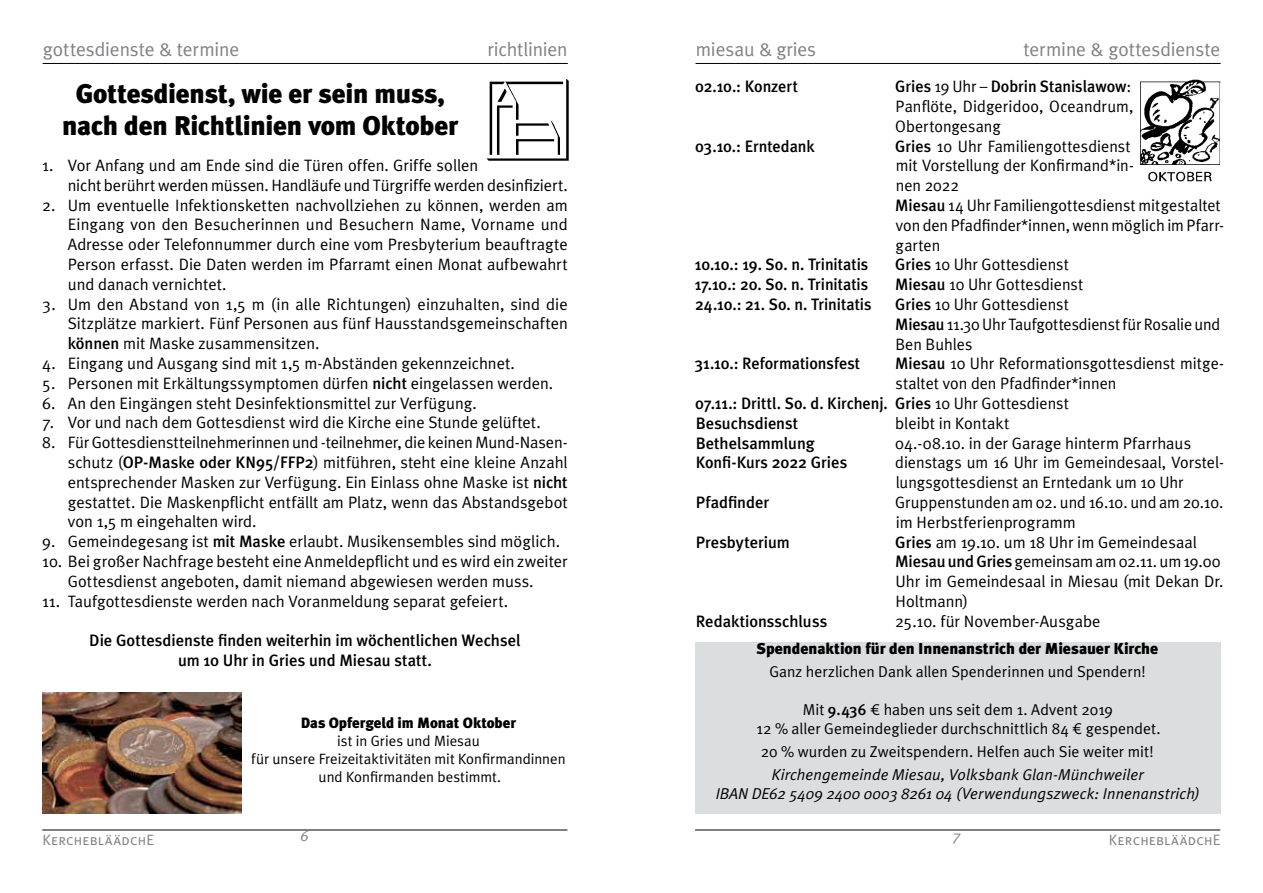
<style>
.page{position:relative;width:1263px;height:893px;background:#fff}
.page>*{position:absolute;margin:0;border:0;box-sizing:border-box;transform-origin:0 0}
.t1{font:900 27px/32.4px "Meta Plus";letter-spacing:-.01em;color:#000;text-align:center}
.t2{font:19.5px "Meta Plus Normal";letter-spacing:-.01em;color:#808285}
.t3{font:16.5px/19.8px "Meta Plus Normal";color:#000}
.t4{font:500 16.5px/19.8px "Meta Plus";letter-spacing:-.005em;color:#000}
.t5{font:15.75px/18.9px "Meta Plus Normal";color:#000;text-align:center}
.t6{font:italic 15.75px/18.9px "Meta Plus Normal";letter-spacing:.005em;color:#000;text-align:center}
.t7{font:900 15.75px "Meta Plus";color:#000}
.t8{font:15px "Meta Plus Normal Caps";letter-spacing:.015em;color:#808285}
.t9{font:italic 15px "Meta Plus Normal";color:#808285}
.t10{font:14.85px/17.9px "Meta Plus Normal";color:#000;text-align:center}
.t11{font:900 14.85px "Meta Plus";color:#000}
.s1{font-family:"Meta Plus Normal";font-weight:400}
.s2{font-family:"Meta Plus";font-weight:500}
.s3{font-family:"Meta Euro"}
</style>
<div class="page">
<hr style="left:42px;top:830px;width:525px;height:1px;background:#000">
<hr style="left:695px;top:830px;width:525px;height:1px;background:#000">
<hr style="left:43px;top:63px;width:525px;height:1px;background:#000">
<hr style="left:695px;top:63px;width:525px;height:1px;background:#000">
<img style="left:487px;top:79px;width:81px;height:82px">
<img style="left:1140px;top:79px;width:81px;height:102px">
<div style="left:695px;top:642px;width:525px;height:172px;background:#dcddde"></div>
<img style="left:43px;top:692px;width:198px;height:121px">
<p class="t2" style="left:43px;top:38px;width:198px">gottesdienste &amp; termine</p>
<p class="t2" style="left:488px;top:38px;width:81px">richtlinien</p>
<p class="t2" style="left:696px;top:38px;width:122px">miesau &amp; gries</p>
<p class="t2" style="left:1023px;top:38px;width:198px">termine &amp; gottesdienste</p>
<p class="t4" style="left:695px;top:76px;width:104px">02.10.: Konzert</p>
<p class="t4" style="left:895px;top:76px;width:238px">Gries <span class="s1">19 Uhr –</span> Dobrin Stanislawow<span class="s1">:</span></p>
<p class="t3" style="left:895px;top:96px;width:240px">Panflöte, Didgeridoo, Oceandrum,<br>Obertongesang</p>
<p class="t4" style="left:695px;top:136px;width:121px">03.10.: Erntedank</p>
<p class="t3" style="left:895px;top:136px;width:330px"><span class="s2">Gries</span> 10 Uhr Familiengottesdienst<br>mit Vorstellung der Konfirmand*in-<br>nen 2022<br><span class="s2">Miesau</span> 14 Uhr Familiengottesdienst mitgestaltet von den Pfadfinder*innen, wenn möglich im Pfarr&shy;garten</p>
<p class="t4" style="left:695px;top:255px;width:175px">10.10.: 19. So. n. Trinitatis</p>
<p class="t3" style="left:895px;top:255px;width:175px"><span class="s2">Gries</span> 10 Uhr Gottesdienst</p>
<p class="t4" style="left:695px;top:274px;width:175px">17.10.: 20. So. n. Trinitatis</p>
<p class="t3" style="left:895px;top:274px;width:190px"><span class="s2">Miesau</span> 10 Uhr Gottesdienst</p>
<p class="t4" style="left:695px;top:294px;width:178px">24.10.: 21. So. n. Trinitatis</p>
<p class="t3" style="left:895px;top:294px;width:327px"><span class="s2">Gries</span> 10 Uhr Gottesdienst<br><span class="s2">Miesau</span> 11.30 Uhr Taufgottesdienst für Rosalie und<br>Ben Buhles</p>
<p class="t4" style="left:695px;top:354px;width:167px">31.10.: Reformationsfest</p>
<p class="t3" style="left:895px;top:354px;width:330px"><span class="s2">Miesau</span> 10 Uhr Reformationsgottesdienst mitge&shy;staltet von den Pfadfinder*innen</p>
<p class="t4" style="left:695px;top:393px;width:375px">07.11.: Drittl. So. d. Kirchenj. Gries <span class="s1">10 Uhr Gottesdienst<br></span>Besuchsdienst</p>
<h1 class="t1" style="left:62px;top:77px;width:397px">Gottesdienst, wie er sein muss, nach den Richtlinien vom Oktober</h1>
<p class="t3" style="left:68px;top:155px;width:501px;text-indent:-25px">1. Vor Anfang und am Ende sind die Türen offen. Griffe sollen<br>nicht berührt werden müssen. Handläufe und Türgriffe werden desinfiziert.</p>
<p class="t3" style="left:68px;top:195px;width:501px;text-align:justify;text-indent:-25px">2. Um eventuelle Infektionsketten nachvollziehen zu können, werden am Eingang von den Besucherinnen und Besuchern Name, Vorname und Adresse oder Telefonnummer durch eine vom Presbyterium beauftragte Person erfasst. Die Daten werden im Pfarramt einen Monat aufbewahrt und danach vernichtet.</p>
<p class="t3" style="left:68px;top:294px;width:501px;text-align:justify;text-indent:-26px">3. Um den Abstand von 1,5 m (in alle Richtungen) einzuhalten, sind die Sitzplätze markiert. Fünf Personen aus fünf Hausstandsgemeinschaften <span class="s2">können</span> mit Maske zusammensitzen.</p>
<p class="t3" style="left:42px;top:353px;width:474px">4. Eingang und Ausgang sind mit 1,5 m-Abständen gekennzeichnet.</p>
<p class="t3" style="left:42px;top:373px;width:512px">5. Personen mit Erkältungssymptomen dürfen <span class="s2">nicht</span> eingelassen werden.</p>
<p class="t3" style="left:42px;top:393px;width:436px">6. An den Eingängen steht Desinfektionsmittel zur Verfügung.</p>
<p class="t3" style="left:42px;top:413px;width:500px">7. Vor und nach dem Gottesdienst wird die Kirche eine Stunde gelüftet.</p>
<p class="t3" style="left:68px;top:432px;width:501px;text-align:justify;text-indent:-25px">8. Für Gottesdienstteilnehmerinnen und -teilnehmer, die keinen Mund-Nasen&shy;schutz (<span class="s2">OP-Maske oder KN95/FFP2</span>) mitführen, steht eine kleine Anzahl entsprechender Masken zur Verfügung. Ein Einlass ohne Maske ist <span class="s2">nicht </span>gestattet. Die Maskenpflicht entfällt am Platz, wenn das Abstandsgebot von 1,5 m eingehalten wird.</p>
<p class="t3" style="left:42px;top:531px;width:519px">9. Gemeindegesang ist <span class="s2">mit Maske</span> erlaubt. Musikensembles sind möglich.</p>
<p class="t3" style="left:42px;top:551px;width:527px;text-align:center">10. Bei großer Nachfrage besteht eine Anmeldepflicht und es wird ein zweiter<br>Gottesdienst angeboten, damit niemand abgewiesen werden muss.</p>
<p class="t3" style="left:42px;top:591px;width:468px">11. Taufgottesdienste werden nach Voranmeldung separat gefeiert.</p>
<p class="t4" style="left:89px;top:630px;width:433px;text-align:center">Die Gottesdienste finden weiterhin im wöchentlichen Wechsel um 10 Uhr in Gries und Miesau statt.</p>
<p class="t3" style="left:895px;top:413px;width:116px">bleibt in Kontakt</p>
<p class="t4" style="left:696px;top:433px;width:120px">Bethelsammlung</p>
<p class="t3" style="left:895px;top:433px;width:297px">04.-08.10. in der Garage hinterm Pfarrhaus</p>
<p class="t4" style="left:696px;top:453px;width:153px">Konfi-Kurs 2022 Gries</p>
<p class="t3" style="left:895px;top:453px;width:330px">dienstags um 16 Uhr im Gemeindesaal, Vorstel&shy;lungsgottesdienst an Erntedank um 10 Uhr</p>
<p class="t4" style="left:696px;top:492px;width:75px">Pfadfinder</p>
<p class="t3" style="left:895px;top:492px;width:330px">Gruppenstunden am 02. und 16.10. und am 20.10. im Herbstferienprogramm</p>
<p class="t4" style="left:696px;top:532px;width:96px">Presbyterium</p>
<p class="t3" style="left:895px;top:532px;width:330px"><span class="s2">Gries</span> am 19.10. um 18 Uhr im Gemeindesaal <span class="s2">Miesau und Gries</span> gemeinsam am 02.11. um 19.00<br>Uhr im Gemeindesaal in Miesau (mit Dekan Dr.<br>Holtmann)</p>
<p class="t4" style="left:696px;top:611px;width:133px">Redaktionsschluss</p>
<p class="t3" style="left:895px;top:611px;width:207px">25.10. für November-Ausgabe</p>
<p class="t7" style="left:757px;top:640px;width:403px">Spendenaktion für den Innenanstrich der Miesauer Kirche</p>
<p class="t5" style="left:769px;top:662px;width:378px">Ganz herzlichen Dank allen Spenderinnen und Spendern!</p>
<p class="t5" style="left:756px;top:700px;width:406px">Mit <span class="s2">9.436</span> <span class="s3">1</span> haben uns seit dem 1. Advent 2019<br>12 % aller Gemeindeglieder durchschnittlich 84 <span class="s3">1</span> gespendet.</p>
<p class="t5" style="left:761px;top:742px;width:394px">20 % wurden zu Zweitspendern. Helfen auch Sie weiter mit!</p>
<p class="t6" style="left:716px;top:765px;width:486px">Kirchengemeinde Miesau, Volksbank Glan-Münchweiler<br>IBAN DE62 5409 2400 0003 8261 04 (Verwendungszweck: Innenanstrich)</p>
<p class="t11" style="left:301px;top:714px;width:217px">Das Opfergeld im Monat Oktober</p>
<p class="t10" style="left:251px;top:732px;width:316px">ist in Gries und Miesau<br>für unsere Freizeitaktivitäten mit Konfirmandinnen und Konfirmanden bestimmt.</p>
<p class="t9" style="left:300px;top:827px;width:10px">6</p>
<p class="t9" style="left:953px;top:827px;width:10px">7</p>
<p class="t8" style="left:43px;top:831px;width:113px">KerchebläädchE</p>
<p class="t8" style="left:1109px;top:831px;width:113px">KerchebläädchE</p>
</div>
